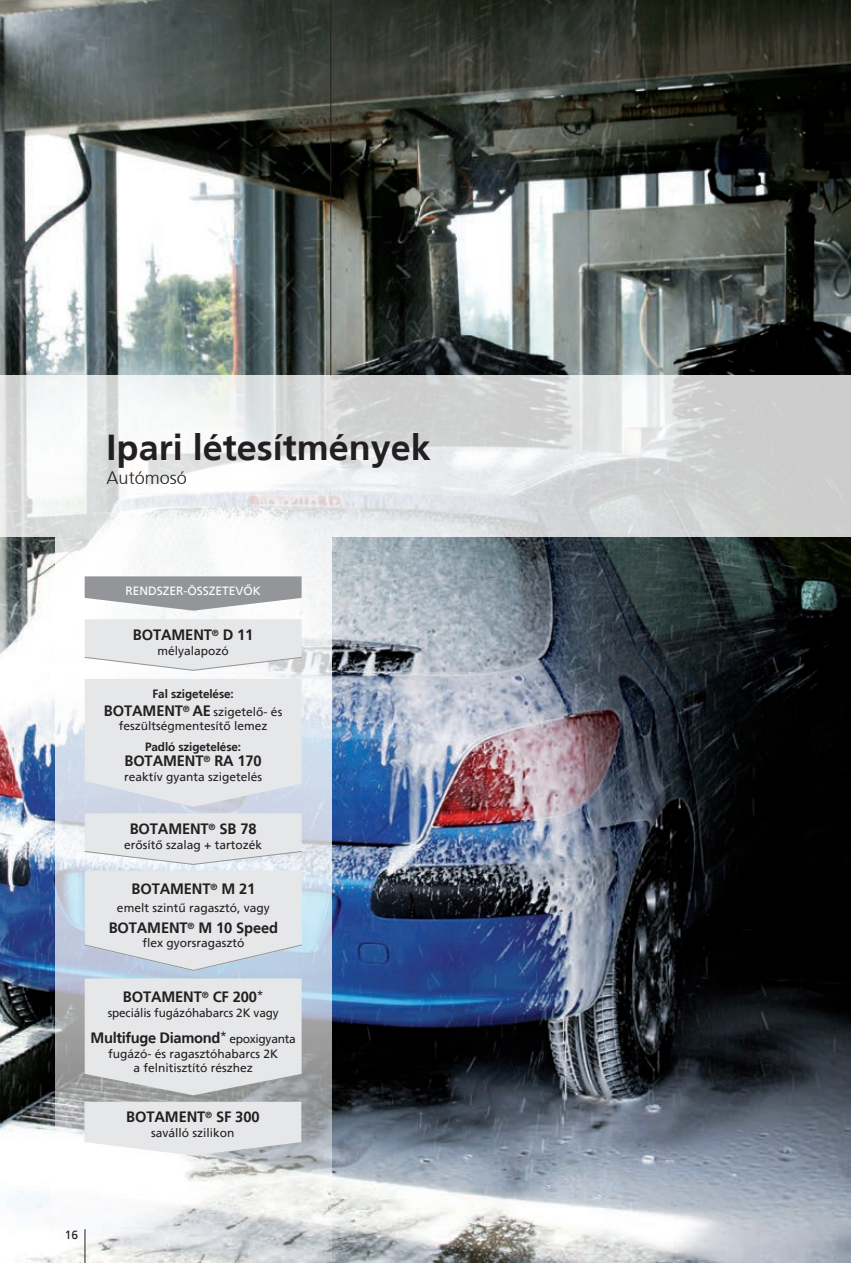
<style>
.page{position:relative;width:851px;height:1263px;background:#fff}
.page>*{position:absolute;margin:0;border:0;box-sizing:border-box;transform-origin:0 0}
.Headline{font:700 36px "H Fruti";color:#231f20}
.Headline-2{font:300 18px "H Fruti";color:#231f20}
.Copy{font:700 15px "H Fruti";letter-spacing:-.01em;color:#231f20}
.Copy-2{font:12px/14.4px "H Fruti";color:#231f20;text-align:center}
.Copy-3{font:700 12px "H Fruti";letter-spacing:-.01em;color:#231f20}
.Copy-4{font:12px "H Fruti";color:#fff}
.s1{font-weight:700;font-size:15px}
.s2{font-weight:400;font-size:12px}
</style>
<div class="page">
<img style="left:0;top:0;width:850px;height:1263px">
<svg style="left:0;top:376px;width:850px;height:161px"></svg>
<svg style="left:55px;top:537px;width:276px;height:726px"></svg>
<hr style="left:330px;top:0;width:1px;height:375px;background:#231f20">
<svg style="left:85px;top:978px;width:216px;height:117px;background:#dfe0e2"></svg>
<svg style="left:84px;top:619px;width:218px;height:52px;background:#e6e7e8"></svg>
<svg style="left:85px;top:679px;width:216px;height:128px;background:#e3e5e8"></svg>
<svg style="left:85px;top:576px;width:216px;height:35px"></svg>
<svg style="left:84px;top:1102px;width:217px;height:53px;background:#e4e5e7"></svg>
<svg style="left:84px;top:813px;width:219px;height:158px;background:#e1e4e8"></svg>
<hr style="left:85px;top:1229px;width:1px;height:34px;background:#231f20">
<p class="Headline" style="left:107px;top:426px;width:326px">Ipari létesítmények</p>
<p class="Headline-2" style="left:107px;top:468px;width:82px">Autómosó</p>
<p class="Copy-4" style="left:125px;top:584px;width:137px">RENDSZER-ÖSSZETEVŐK</p>
<p class="Copy" style="left:133px;top:626px;width:122px">BOTAMENT<sup>®</sup> D 11</p>
<p class="Copy-2" style="left:157px;top:643px;width:73px">mélyalapozó</p>
<p class="Copy-3" style="left:152px;top:686px;width:83px">Fal szigetelése:</p>
<p class="Copy-2" style="left:104px;top:704px;width:180px"><span class="s1">BOTAMENT</span><sup>®</sup> <span class="s1">AE</span> szigetelő- és feszültségmentesítő lemez</p>
<p class="Copy-3" style="left:145px;top:739px;width:98px">Padló szigetelése:</p>
<p class="Copy" style="left:124px;top:752px;width:139px">BOTAMENT<sup>®</sup> RA 170</p>
<p class="Copy-2" style="left:124px;top:769px;width:140px">reaktív gyanta szigetelés</p>
<p class="Copy" style="left:130px;top:820px;width:128px">BOTAMENT<sup>®</sup> SB 78</p>
<p class="Copy-2" style="left:124px;top:837px;width:139px">erősítő szalag + tartozék</p>
<p class="Copy" style="left:131px;top:880px;width:125px">BOTAMENT<sup>®</sup> M 21</p>
<p class="Copy-2" style="left:117px;top:901px;width:154px">emelt szintű ragasztó, vagy</p>
<p class="Copy" style="left:109px;top:918px;width:171px">BOTAMENT<sup>®</sup> M 10 Speed</p>
<p class="Copy-2" style="left:142px;top:935px;width:104px">flex gyorsragasztó</p>
<p class="Copy" style="left:123px;top:988px;width:142px">BOTAMENT<sup>®</sup> CF 200<sup>*</sup></p>
<p class="Copy-2" style="left:108px;top:1005px;width:172px">speciális fugázóhabarcs 2K vagy</p>
<p class="Copy" style="left:91px;top:1029px;width:207px">Multifuge Diamond<sup>*</sup> <span class="s2">epoxigyanta</span></p>
<p class="Copy-2" style="left:108px;top:1046px;width:172px">fugázó- és ragasztóhabarcs 2K</p>
<p class="Copy-2" style="left:133px;top:1060px;width:121px">a felnitisztító részhez</p>
<p class="Copy" style="left:126px;top:1108px;width:135px">BOTAMENT<sup>®</sup> SF 300</p>
<p class="Copy-2" style="left:151px;top:1125px;width:85px">saválló szilikon</p>
<p class="Copy-2" style="left:65px;top:1227px;width:15px">16</p>
</div>
